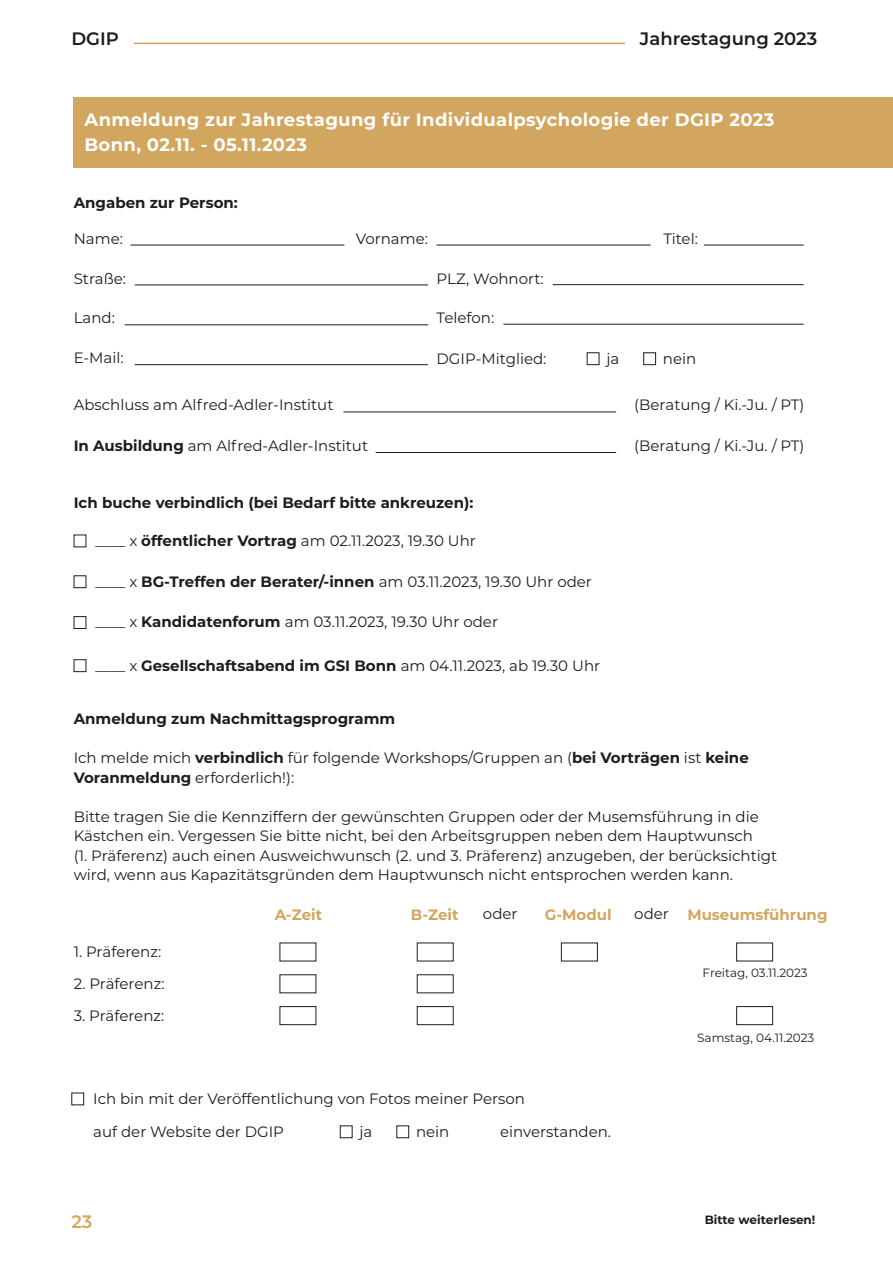
<style>
.page{position:relative;width:893px;height:1263px;background:#fff}
.page>*{position:absolute;margin:0;border:0;box-sizing:border-box;transform-origin:0 0}
.t1{font:700 18px "Montserrat";letter-spacing:.02em;color:#fff}
.t2{font:600 18px "Montserrat";color:#1d1d1b}
.t3{font:600 18px "Montserrat";color:#d3a660}
.t4{font:15px/19.5px "Montserrat";color:#1d1d1b}
.t5{font:700 15px "Montserrat";color:#1d1d1b}
.t6{font:700 15px "Montserrat";color:#d3a660}
.t7{font:12px "Montserrat";color:#1d1d1b}
.t8{font:700 12px "Montserrat";color:#1d1d1b}
.s1{font-weight:700}
</style>
<div class="page">
<hr style="left:134px;top:43px;width:491px;height:1px;background:#d3a660">
<div style="left:74px;top:98px;width:819px;height:70px;background:#d3a660"></div>
<hr style="left:130px;top:245px;width:214px;height:1px;background:#1d1d1b">
<hr style="left:135px;top:285px;width:293px;height:1px;background:#1d1d1b">
<hr style="left:343px;top:412px;width:273px;height:1px;background:#1d1d1b">
<hr style="left:376px;top:452px;width:240px;height:1px;background:#1d1d1b">
<hr style="left:125px;top:324px;width:303px;height:1px;background:#1d1d1b">
<hr style="left:135px;top:364px;width:293px;height:1px;background:#1d1d1b">
<hr style="left:437px;top:245px;width:214px;height:1px;background:#1d1d1b">
<hr style="left:553px;top:284px;width:251px;height:1px;background:#1d1d1b">
<hr style="left:503px;top:324px;width:301px;height:1px;background:#1d1d1b">
<hr style="left:704px;top:245px;width:100px;height:1px;background:#1d1d1b">
<div style="left:587px;top:352px;width:12px;height:13px;border:1px solid #1d1d1b"></div>
<div style="left:74px;top:575px;width:12px;height:13px;border:1px solid #1d1d1b"></div>
<div style="left:74px;top:616px;width:12px;height:13px;border:1px solid #1d1d1b"></div>
<div style="left:74px;top:659px;width:12px;height:13px;border:1px solid #1d1d1b"></div>
<div style="left:643px;top:352px;width:13px;height:13px;border:1px solid #1d1d1b"></div>
<div style="left:280px;top:1006px;width:36px;height:19px;border:1px solid #1d1d1b"></div>
<div style="left:561px;top:943px;width:37px;height:18px;border:1px solid #1d1d1b"></div>
<div style="left:736px;top:943px;width:37px;height:18px;border:1px solid #1d1d1b"></div>
<div style="left:736px;top:1006px;width:37px;height:19px;border:1px solid #1d1d1b"></div>
<div style="left:417px;top:1006px;width:37px;height:19px;border:1px solid #1d1d1b"></div>
<div style="left:71px;top:1093px;width:13px;height:12px;border:1px solid #1d1d1b"></div>
<div style="left:340px;top:1125px;width:12px;height:13px;border:1px solid #1d1d1b"></div>
<div style="left:396px;top:1125px;width:13px;height:13px;border:1px solid #1d1d1b"></div>
<p class="t2" style="left:71px;top:26px;width:49px">DGIP</p>
<p class="t2" style="left:640px;top:26px;width:179px">Jahrestagung 2023</p>
<p class="t1" style="left:85px;top:106px;width:691px">Anmeldung zur Jahrestagung für Individualpsychologie der DGIP 2023</p>
<p class="t1" style="left:85px;top:132px;width:224px">Bonn, 02.11. - 05.11.2023</p>
<p class="t5" style="left:74px;top:192px;width:166px">Angaben zur Person:</p>
<p class="t4" style="left:74px;top:228px;width:51px">Name:</p>
<p class="t4" style="left:74px;top:268px;width:54px">Straße:</p>
<p class="t4" style="left:74px;top:308px;width:43px">Land:</p>
<p class="t4" style="left:74px;top:348px;width:51px">E-Mail:</p>
<p class="t4" style="left:356px;top:228px;width:74px">Vorname:</p>
<p class="t4" style="left:437px;top:268px;width:109px">PLZ, Wohnort:</p>
<p class="t4" style="left:437px;top:308px;width:59px">Telefon:</p>
<p class="t4" style="left:437px;top:348px;width:111px">DGIP-Mitglied:</p>
<p class="t4" style="left:74px;top:394px;width:261px">Abschluss am Alfred-Adler-Institut</p>
<p class="t4" style="left:74px;top:435px;width:296px"><span class="s1">In Ausbildung</span> am Alfred-Adler-Institut</p>
<p class="t5" style="left:74px;top:492px;width:401px">Ich buche verbindlich (bei Bedarf bitte ankreuzen):</p>
<p class="t4" style="left:606px;top:348px;width:14px">ja</p>
<p class="t4" style="left:95px;top:530px;width:382px">____ x <span class="s1">öffentlicher Vortrag</span> am 02.11.2023, 19.30 Uhr</p>
<p class="t4" style="left:95px;top:571px;width:498px">____ x <span class="s1">BG-Treffen der Berater/-innen</span> am 03.11.2023, 19.30 Uhr oder</p>
<p class="t4" style="left:95px;top:612px;width:404px">____ x <span class="s1">Kandidatenforum</span> am 03.11.2023, 19.30 Uhr oder</p>
<p class="t4" style="left:95px;top:655px;width:506px">____ x <span class="s1">Gesellschaftsabend im GSI Bonn</span> am 04.11.2023, ab 19.30 Uhr</p>
<p class="t4" style="left:663px;top:228px;width:36px">Titel:</p>
<p class="t4" style="left:663px;top:348px;width:35px">nein</p>
<p class="t4" style="left:634px;top:394px;width:172px">(Beratung / Ki.-Ju. / PT)</p>
<p class="t4" style="left:634px;top:435px;width:172px">(Beratung / Ki.-Ju. / PT)</p>
<p class="t5" style="left:74px;top:708px;width:323px">Anmeldung zum Nachmittagsprogramm</p>
<p class="t4" style="left:74px;top:748px;width:677px">Ich melde mich <span class="s1">verbindlich</span> für folgende Workshops/Gruppen an (<span class="s1">bei Vorträgen</span> ist <span class="s1">keine<br>Voranmeldung</span> erforderlich!):</p>
<p class="t4" style="left:74px;top:806px;width:687px">Bitte tragen Sie die Kennziffern der gewünschten Gruppen oder der Musemsführung in die</p>
<p class="t4" style="left:74px;top:826px;width:681px">Kästchen ein. Vergessen Sie bitte nicht, bei den Arbeitsgruppen neben dem Hauptwunsch</p>
<p class="t4" style="left:74px;top:845px;width:705px">(1. Präferenz) auch einen Ausweichwunsch (2. und 3. Präferenz) anzugeben, der berücksichtigt wird, wenn aus Kapazitätsgründen dem Hauptwunsch nicht entsprochen werden kann.</p>
<p class="t6" style="left:275px;top:904px;width:49px">A-Zeit</p>
<p class="t4" style="left:74px;top:941px;width:89px">1. Präferenz:</p>
<p class="t4" style="left:74px;top:973px;width:92px">2. Präferenz:</p>
<p class="t4" style="left:74px;top:1005px;width:92px">3. Präferenz:</p>
<p class="t4" style="left:483px;top:904px;width:36px">oder</p>
<p class="t4" style="left:634px;top:904px;width:36px">oder</p>
<p class="t6" style="left:411px;top:904px;width:49px">B-Zeit</p>
<p class="t6" style="left:545px;top:904px;width:68px">G-Modul</p>
<p class="t6" style="left:687px;top:904px;width:142px">Museumsführung</p>
<p class="t7" style="left:703px;top:965px;width:107px">Freitag, 03.11.2023</p>
<p class="t4" style="left:93px;top:1088px;width:433px">Ich bin mit der Veröffentlichung von Fotos meiner Person</p>
<p class="t4" style="left:93px;top:1121px;width:192px">auf der Website der DGIP</p>
<p class="t4" style="left:359px;top:1121px;width:14px">ja</p>
<p class="t4" style="left:416px;top:1121px;width:35px">nein</p>
<p class="t4" style="left:500px;top:1121px;width:113px">einverstanden.</p>
<p class="t3" style="left:71px;top:1208px;width:22px">23</p>
<p class="t7" style="left:697px;top:1029px;width:119px">Samstag, 04.11.2023</p>
<p class="t8" style="left:705px;top:1211px;width:112px">Bitte weiterlesen!</p>
</div>
